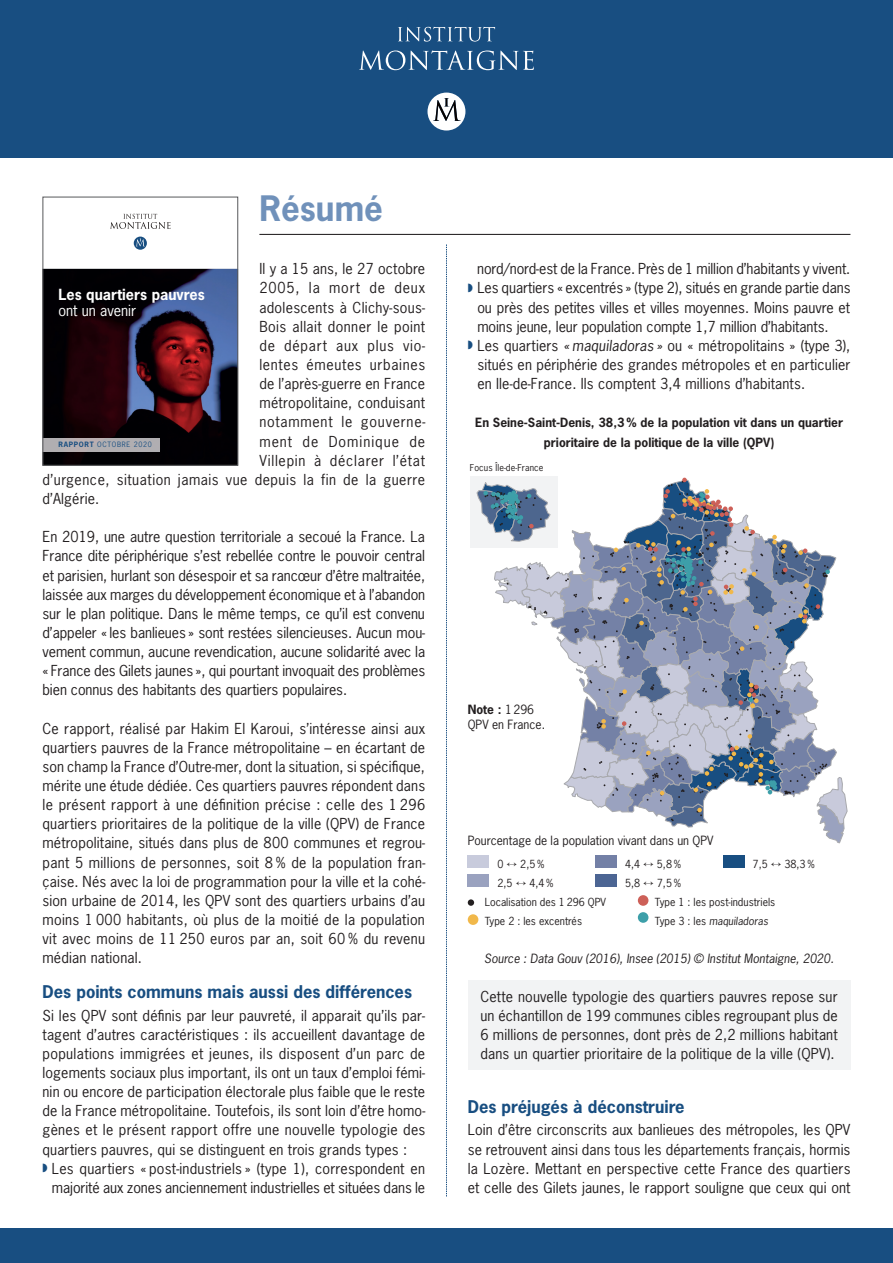
<style>
.page{position:relative;width:893px;height:1263px;background:#fff}
.page>*{position:absolute;margin:0;border:0;box-sizing:border-box;transform-origin:0 0}
.t1{font:700 33px "News Gothic Std";color:#7091ba}
.t2{font:700 16.5px "News Gothic Std";color:#184e81}
.t3{font:700 14.4px "News Gothic Std";color:#fff}
.t4{font:14.4px "News Gothic Std";color:#fff}
.t5{font:14.25px/19.2px "News Gothic Std";letter-spacing:.01em;color:#231f20;text-align:justify}
.t6{font:14.25px "News Gothic Std";letter-spacing:.035em;color:#231f20}
.t7{font:14.25px "News Gothic Std";letter-spacing:.055em;color:#231f20}
.t8{font:14.25px "News Gothic Std";letter-spacing:.03em;color:#231f20}
.t9{font:14.25px "News Gothic Std";letter-spacing:.05em;color:#231f20}
.t10{font:14.25px "News Gothic Std";letter-spacing:.045em;color:#231f20}
.t11{font:14.25px "News Gothic Std";letter-spacing:.06em;color:#231f20}
.t12{font:14.25px "News Gothic Std";letter-spacing:.07em;color:#231f20}
.t13{font:700 12px/19.2px "News Gothic Std";color:#231f20;text-align:center}
.t14{font:12px/15px "News Gothic Std";color:#231f20}
.t15{font:italic 12px "News Gothic Std";color:#231f20}
.t16{font:10.5px/19.2px "News Gothic Std";color:#231f20}
.t17{font:italic 10.5px "News Gothic Std";color:#231f20}
.t18{font:9px "News Gothic Std";letter-spacing:.01em;color:#231f20}
.t19{font:6.9px "News Gothic Std";letter-spacing:.1em;color:#184e81}
.s1{color:#184e81}
.s2{font-weight:700}
.s3{font-style:italic}
.s4{font-style:normal}
</style>
<div class="page">
<div style="left:0;top:0;width:893px;height:157px;background:#184e81"></div>
<svg style="left:398px;top:27px;width:97px;height:15px"></svg>
<svg style="left:359px;top:51px;width:175px;height:19px"></svg>
<svg style="left:427px;top:93px;width:38px;height:38px"></svg>
<svg style="left:110px;top:214px;width:61px;height:15px"></svg>
<svg style="left:134px;top:237px;width:13px;height:13px"></svg>
<img style="left:45px;top:269px;width:191px;height:195px">
<img style="left:45px;top:438px;width:115px;height:13px">
<div style="left:43px;top:197px;width:195px;height:269px;border:1px solid #57585a"></div>
<div style="left:0;top:1229px;width:893px;height:34px;background:#184e81"></div>
<svg style="left:446px;top:244px;width:1px;height:953px"></svg>
<div style="left:468px;top:980px;width:382px;height:89px;background:#f2f3f4"></div>
<hr style="left:259px;top:234px;width:591px;height:1px;background:#231f20">
<div style="left:470px;top:477px;width:87px;height:71px;background:#f2f3f4"></div>
<svg style="left:477px;top:478px;width:370px;height:365px"></svg>
<div style="left:468px;top:855px;width:21px;height:12px;background:#c8cbdc"></div>
<div style="left:468px;top:874px;width:21px;height:13px;background:#9aa2bf"></div>
<div style="left:595px;top:855px;width:22px;height:12px;background:#7380a6"></div>
<div style="left:595px;top:874px;width:22px;height:13px;background:#4c6593"></div>
<div style="left:723px;top:855px;width:21px;height:12px;background:#184e81"></div>
<div style="left:468px;top:899px;width:6px;height:7px;background:#231f20;border-radius:50%"></div>
<div style="left:638px;top:895px;width:10px;height:11px;background:#cd6058;border-radius:50%"></div>
<div style="left:468px;top:914px;width:10px;height:11px;background:#f1b84a;border-radius:50%"></div>
<div style="left:638px;top:912px;width:10px;height:11px;background:#3d9fa9;border-radius:50%"></div>
<h1 class="t1" style="left:259px;top:187px;width:125px">Résumé</h1>
<p class="t5" style="left:259px;top:259px;width:167px">Il y a 15 ans, le 27 octobre</p>
<p class="t11" style="left:259px;top:279px;width:167px">2005, la mort de deux</p>
<p class="t5" style="left:259px;top:297px;width:167px">adolescents à Clichy-sous-</p>
<p class="t8" style="left:259px;top:317px;width:167px">Bois allait donner le point</p>
<p class="t7" style="left:259px;top:336px;width:167px">de départ aux plus vio-</p>
<p class="t10" style="left:259px;top:355px;width:167px">lentes émeutes urbaines</p>
<p class="t5" style="left:259px;top:374px;width:167px">de l’après-guerre en France</p>
<p class="t5" style="left:259px;top:393px;width:167px">métropolitaine, conduisant</p>
<p class="t7" style="left:259px;top:413px;width:167px">notamment le gouverne-</p>
<p class="t12" style="left:259px;top:432px;width:167px">ment de Dominique de</p>
<p class="t9" style="left:259px;top:451px;width:167px">Villepin à déclarer l’état</p>
<p class="t6" style="left:43px;top:470px;width:384px">d’urgence, situation jamais vue depuis la fin de la guerre</p>
<p class="t5" style="left:43px;top:489px;width:58px">d’Algérie.</p>
<p class="t5" style="left:43px;top:527px;width:384px">En 2019, une autre question territoriale a secoué la France. La France dite périphérique s’est rebellée contre le pouvoir central et parisien, hurlant son désespoir et sa rancœur d’être maltraitée, laissée aux marges du développement économique et à l’abandon sur le plan politique. Dans le même temps, ce qu’il est convenu d’appeler « les banlieues » sont restées silencieuses. Aucun mou&shy;vement commun, aucune revendication, aucune solidarité avec la « France des Gilets jaunes », qui pourtant invoquait des problèmes bien connus des habitants des quartiers populaires.</p>
<p class="t5" style="left:43px;top:718px;width:384px">Ce rapport, réalisé par Hakim El Karoui, s’intéresse ainsi aux quartiers pauvres de la France métropolitaine – en écartant de son champ la France d’Outre-mer, dont la situation, si spécifique, mérite une étude dédiée. Ces quartiers pauvres répondent dans le présent rapport à une définition précise : celle des 1 296 quartiers prioritaires de la politique de la ville (QPV) de France métropolitaine, situés dans plus de 800 communes et regrou&shy;pant 5 millions de personnes, soit 8 % de la population fran&shy;çaise. Nés avec la loi de programmation pour la ville et la cohé&shy;sion urbaine de 2014, les QPV sont des quartiers urbains d’au moins 1 000 habitants, où plus de la moitié de la population vit avec moins de 11 250 euros par an, soit 60 % du revenu médian national.</p>
<p class="t2" style="left:43px;top:981px;width:371px">Des points communs mais aussi des différences</p>
<p class="t5" style="left:43px;top:1005px;width:384px">Si les QPV sont définis par leur pauvreté, il apparait qu’ils par-</p>
<p class="t5" style="left:43px;top:1025px;width:384px">tagent d’autres caractéristiques : ils accueillent davantage de</p>
<p class="t5" style="left:43px;top:1044px;width:384px">populations immigrées et jeunes, ils disposent d’un parc de</p>
<p class="t5" style="left:43px;top:1063px;width:384px">logements sociaux plus important, ils ont un taux d’emploi fémi-</p>
<p class="t5" style="left:43px;top:1082px;width:384px">nin ou encore de participation électorale plus faible que le reste</p>
<p class="t5" style="left:43px;top:1101px;width:384px">de la France métropolitaine. Toutefois, ils sont loin d’être homo-</p>
<p class="t5" style="left:43px;top:1120px;width:384px">gènes et le présent rapport offre une nouvelle typologie des</p>
<p class="t5" style="left:43px;top:1139px;width:366px">quartiers pauvres, qui se distinguent en trois grands types :</p>
<p class="t5" style="left:43px;top:1158px;width:384px"><span class="s1">◗</span> Les quartiers « post-industriels » (type 1), correspondent en</p>
<p class="t5" style="left:52px;top:1178px;width:375px">majorité aux zones anciennement industrielles et situées dans le</p>
<p class="t3" style="left:58px;top:285px;width:148px">Les quartiers pauvres</p>
<p class="t4" style="left:58px;top:302px;width:79px">ont un avenir</p>
<p class="t19" style="left:58px;top:440px;width:95px"><span class="s2">RAPPORT</span> OCTOBRE 2020</p>
<p class="t5" style="left:477px;top:259px;width:375px">nord/nord-est de la France. Près de 1 million d’habitants y vivent.</p>
<p class="t5" style="left:468px;top:278px;width:384px"><span class="s1">◗</span> Les quartiers « excentrés » (type 2), situés en grande partie dans</p>
<p class="t5" style="left:477px;top:297px;width:374px">ou près des petites villes et villes moyennes. Moins pauvre et</p>
<p class="t5" style="left:477px;top:317px;width:353px">moins jeune, leur population compte 1,7 million d’habitants.</p>
<p class="t5" style="left:468px;top:336px;width:384px"><span class="s1">◗</span> Les quartiers <span class="s3">« maquiladoras »</span> ou « métropolitains » (type 3),</p>
<p class="t5" style="left:477px;top:355px;width:375px">situés en périphérie des grandes métropoles et en particulier</p>
<p class="t5" style="left:477px;top:374px;width:329px">en Ile-de-France. Ils comptent 3,4 millions d’habitants.</p>
<p class="t13" style="left:475px;top:413px;width:369px">En Seine-Saint-Denis, 38,3 % de la population vit dans un quartier prioritaire de la politique de la ville (QPV)</p>
<p class="t18" style="left:470px;top:462px;width:75px">Focus Île-de-France</p>
<p class="t14" style="left:468px;top:702px;width:79px"><span class="s2">Note :</span> 1296<br>QPV en France.</p>
<p class="t14" style="left:468px;top:833px;width:247px">Pourcentage de la population vivant dans un QPV</p>
<p class="t16" style="left:625px;top:854px;width:58px">4,4 ↔ 5,8 %<br>5,8 ↔ 7,5 %</p>
<p class="t16" style="left:753px;top:854px;width:64px">7,5 ↔ 38,3 %</p>
<p class="t16" style="left:497px;top:854px;width:48px">0 ↔ 2,5 %</p>
<p class="t16" style="left:497px;top:873px;width:58px">2,5 ↔ 4,4 %</p>
<p class="t16" style="left:485px;top:892px;width:123px">Localisation des 1 296 QPV</p>
<p class="t16" style="left:655px;top:892px;width:122px">Type 1 : les post-industriels</p>
<p class="t16" style="left:485px;top:911px;width:99px">Type 2 : les excentrés</p>
<p class="t17" style="left:655px;top:914px;width:115px"><span class="s4">Type 3 : les</span> maquiladoras</p>
<p class="t15" style="left:484px;top:951px;width:351px">Source : Data Gouv (2016), Insee (2015) © Institut Montaigne, 2020.</p>
<p class="t5" style="left:480px;top:986px;width:359px">Cette nouvelle typologie des quartiers pauvres repose sur un échantillon de 199 communes cibles regroupant plus de 6 millions de personnes, dont près de 2,2 millions habitant dans un quartier prioritaire de la politique de la ville (QPV).</p>
<p class="t2" style="left:468px;top:1096px;width:218px">Des préjugés à déconstruire</p>
<p class="t5" style="left:468px;top:1120px;width:384px">Loin d’être circonscrits aux banlieues des métropoles, les QPV se retrouvent ainsi dans tous les départements français, hormis la Lozère. Mettant en perspective cette France des quartiers et celle des Gilets jaunes, le rapport souligne que ceux qui ont</p>
</div>
